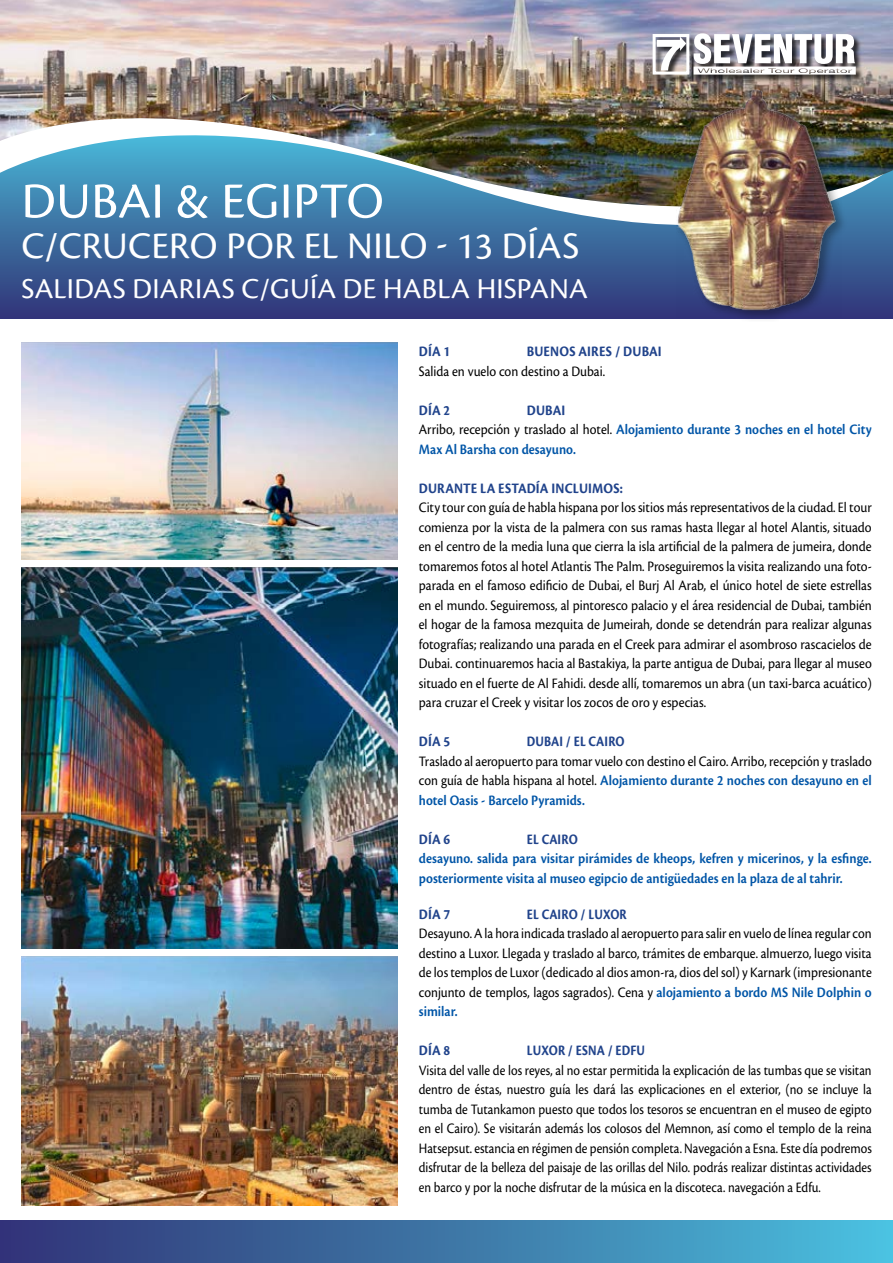
<style>
.page{position:relative;width:893px;height:1263px;background:#fff}
.page>*{position:absolute;margin:0;border:0;box-sizing:border-box;transform-origin:0 0}
.t1{font:52.5px "Cronos Pro";letter-spacing:.01em;color:#fff}
.t2{font:39px "Cronos Pro";letter-spacing:.01em;color:#fff}
.t3{font:30px "Cronos Pro";letter-spacing:.01em;color:#fff}
.t4{font:15px/19.5px "Cronos Pro";color:#000;text-align:justify;scale:.9 1}
.t5{font:15px/19.5px "Cronos Pro";color:#000;text-align:justify;scale:.87 1}
.t6{font:15px/19.5px "Cronos Pro";color:#000;text-align:justify;scale:.89 1}
.t7{font:600 15px/19.5px "Cronos Pro";color:#0055a7;scale:.9 1}
.t8{font:700 15px "Cronos Pro";letter-spacing:.01em;color:#20438b;scale:.9 1}
.t9{font:700 15px "Cronos Pro";letter-spacing:.01em;color:#20438b;scale:.85 1}
.s1{font-weight:400;color:#000}
.s2{font-weight:600;color:#0055a7}
</style>
<div class="page">
<div style="left:0;top:125px;width:893px;height:194px;background:#333c7f"></div>
<svg style="left:0;top:208px;width:893px;height:86px"></svg>
<img style="left:0;top:0;width:893px;height:208px">
<div style="left:0;top:1220px;width:893px;height:43px;background:linear-gradient(to right,#313174,#4bbfdd)"></div>
<img style="left:21px;top:342px;width:377px;height:217px">
<img style="left:21px;top:957px;width:377px;height:248px">
<div style="left:653px;top:34px;width:211px;height:49px;background:#000;opacity:.77"></div>
<div style="left:653px;top:34px;width:36px;height:41px;border:3px solid #fff"></div>
<svg style="left:657px;top:37px;width:29px;height:33px"></svg>
<svg style="left:694px;top:33px;width:162px;height:42px"></svg>
<img style="left:21px;top:568px;width:377px;height:380px">
<div style="left:675px;top:87px;width:173px;height:235px;background:#000;opacity:.35"></div>
<img style="left:676px;top:88px;width:166px;height:230px">
<p class="t1" style="left:22px;top:171px;width:364px">DUBAI &amp; EGIPTO</p>
<p class="t2" style="left:21px;top:223px;width:559px">C/CRUCERO POR EL NILO - 13 DÍAS</p>
<p class="t3" style="left:21px;top:272px;width:568px">SALIDAS DIARIAS C/GUÍA DE HABLA HISPANA</p>
<p class="t8" style="left:419px;top:343px;width:36px">DÍA 1</p>
<p class="t8" style="left:527px;top:343px;width:151px">BUENOS AIRES / DUBAI</p>
<p class="t4" style="left:419px;top:361px;width:208px">Salida en vuelo con destino a Dubai.</p>
<p class="t8" style="left:419px;top:401px;width:36px">DÍA 2</p>
<p class="t8" style="left:527px;top:401px;width:44px">DUBAI</p>
<p class="t7" style="left:419px;top:420px;width:505px"><span class="s1">Arribo, recepción y traslado al hotel.</span> Alojamiento durante 3 noches en el hotel City<br>Max Al Barsha con desayuno.</p>
<p class="t8" style="left:419px;top:479px;width:228px">DURANTE LA ESTADÍA INCLUIMOS:</p>
<p class="t4" style="left:419px;top:498px;width:505px">City tour con guía de habla hispana por los sitios más representativos de la ciudad. El tour comienza por la vista de la palmera con sus ramas hasta llegar al hotel Alantis, situado en el centro de la media luna que cierra la isla artificial de la palmera de jumeira, donde tomaremos fotos al hotel Atlantis The Palm. Proseguiremos la visita realizando una foto&shy;parada en el famoso edificio de Dubai, el Burj Al Arab, el único hotel de siete estrellas en el mundo. Seguiremoss, al pintoresco palacio y el área residencial de Dubai, también el hogar de la famosa mezquita de Jumeirah, donde se detendrán para realizar algunas fotografías; realizando una parada en el Creek para admirar el asombroso rascacielos de Dubai. continuaremos hacia al Bastakiya, la parte antigua de Dubai, para llegar al museo situado en el fuerte de Al Fahidi. desde allí, tomaremos un abra (un taxi-barca acuático) para cruzar el Creek y visitar los zocos de oro y especias.</p>
<p class="t8" style="left:419px;top:733px;width:36px">DÍA 5</p>
<p class="t9" style="left:527px;top:733px;width:117px">DUBAI / EL CAIRO</p>
<p class="t6" style="left:419px;top:751px;width:510px">Traslado al aeropuerto para tomar vuelo con destino el Cairo. Arribo, recepción y traslado con guía de habla hispana al hotel. <span class="s2">Alojamiento durante 2 noches con desayuno en el hotel Oasis - Barcelo Pyramids.</span></p>
<p class="t8" style="left:419px;top:830px;width:36px">DÍA 6</p>
<p class="t9" style="left:527px;top:830px;width:61px">EL CAIRO</p>
<p class="t7" style="left:419px;top:849px;width:505px">desayuno. salida para visitar pirámides de kheops, kefren y micerinos, y la esfinge. posteriormente visita al museo egipcio de antigüedades en la plaza de al tahrir.</p>
<p class="t8" style="left:419px;top:905px;width:36px">DÍA 7</p>
<p class="t9" style="left:527px;top:905px;width:119px">EL CAIRO / LUXOR</p>
<p class="t6" style="left:419px;top:924px;width:510px">Desayuno. A la hora indicada traslado al aeropuerto para salir en vuelo de línea regular con destino a Luxor. Llegada y traslado al barco, trámites de embarque. almuerzo, luego visita de los templos de Luxor (dedicado al dios amon-ra, dios del sol) y Karnark (impresionante conjunto de templos, lagos sagrados). Cena y <span class="s2">alojamiento a bordo MS Nile Dolphin o similar.</span></p>
<p class="t8" style="left:419px;top:1042px;width:36px">DÍA 8</p>
<p class="t9" style="left:527px;top:1042px;width:141px">LUXOR / ESNA / EDFU</p>
<p class="t5" style="left:419px;top:1060px;width:522px">Visita del valle de los reyes, al no estar permitida la explicación de las tumbas que se visitan dentro de éstas, nuestro guía les dará las explicaciones en el exterior, (no se incluye la tumba de Tutankamon puesto que todos los tesoros se encuentran en el museo de egipto en el Cairo). Se visitarán además los colosos del Memnon, así como el templo de la reina Hatsepsut. estancia en régimen de pensión completa. Navegación a Esna. Este día podremos disfrutar de la belleza del paisaje de las orillas del Nilo. podrás realizar distintas actividades en barco y por la noche disfrutar de la música en la discoteca. navegación a Edfu.</p>
</div>
